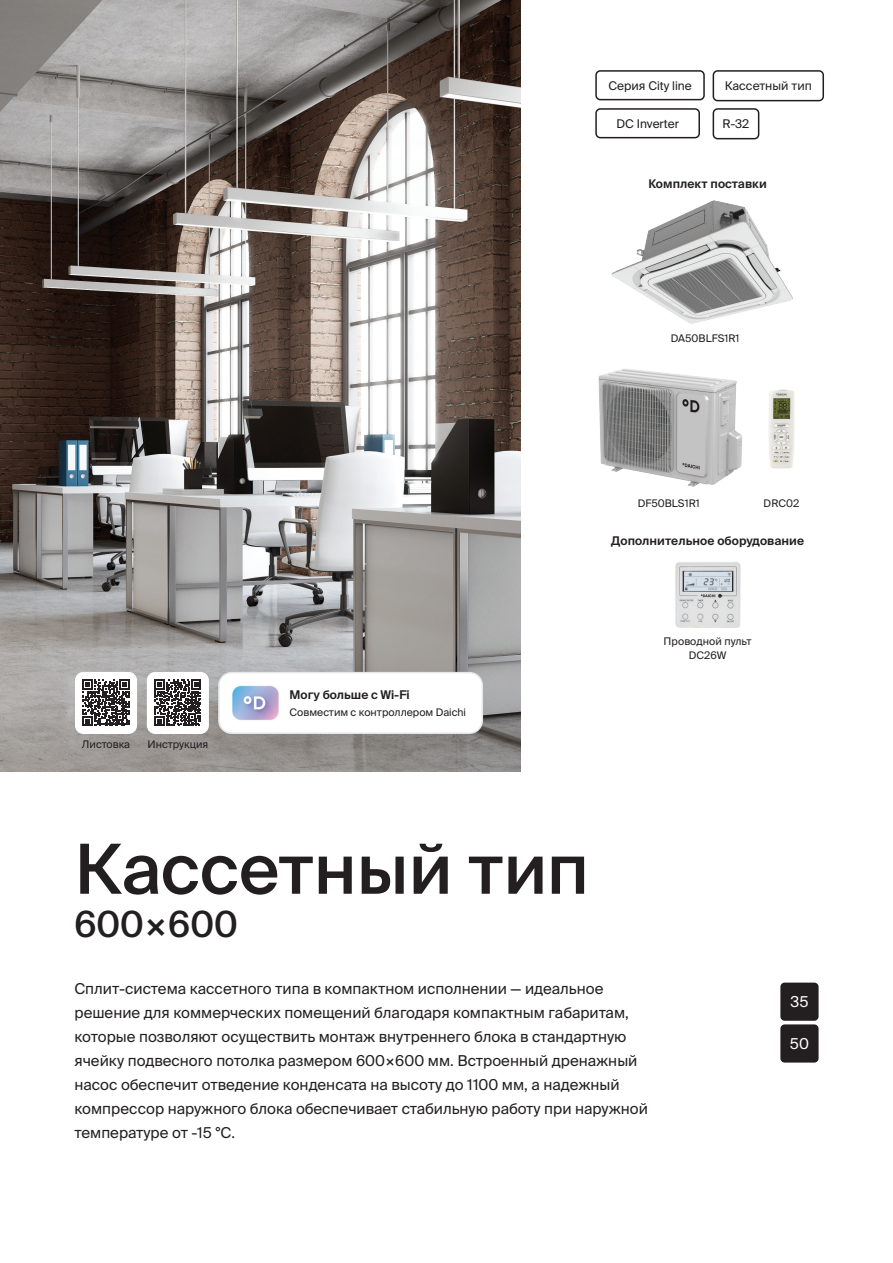
<style>
.page{position:relative;width:893px;height:1263px;background:#fff}
.page>*{position:absolute;margin:0;border:0;box-sizing:border-box;transform-origin:0 0}
.t1{font:500 69px "Suisse Intl";color:#231f20}
.t2{font:500 36px "Suisse Intl";color:#231f20}
.t3{font:15px/24px "Suisse Intl";color:#231f20}
.t4{font:15px "Suisse Intl";color:#fff}
.Table_title{font:600 12px "Suisse Intl";letter-spacing:.005em;color:#231f20}
.t5{font:12px "Suisse Intl";color:#231f20}
.Picture_sign{font:10.5px/13.5px "Suisse Intl";color:#231f20;text-align:center}
</style>
<div class="page">
<img style="left:0;top:0;width:520px;height:771px">
<div style="left:219px;top:673px;width:263px;height:60px;background:#fff;border-radius:13px"></div>
<div style="left:218px;top:672px;width:265px;height:62px;border:2px solid #e6e7e9;border-radius:13px"></div>
<img style="left:232px;top:685px;width:47px;height:35px">
<div style="left:595px;top:108px;width:105px;height:30px;border:2px solid #231f20;border-radius:4px"></div>
<div style="left:713px;top:70px;width:111px;height:31px;border:2px solid #231f20;border-radius:4px"></div>
<div style="left:595px;top:70px;width:110px;height:30px;border:2px solid #231f20;border-radius:4px"></div>
<div style="left:713px;top:108px;width:46px;height:31px;border:2px solid #231f20;border-radius:4px"></div>
<div style="left:780px;top:982px;width:39px;height:39px;background:#231f20;border-radius:4px"></div>
<div style="left:780px;top:1024px;width:39px;height:38px;background:#231f20;border-radius:4px"></div>
<div style="left:75px;top:672px;width:62px;height:62px;background:#fff;border-radius:9px"></div>
<svg style="left:83px;top:680px;width:46px;height:46px"></svg>
<div style="left:147px;top:672px;width:62px;height:62px;background:#fff;border-radius:9px"></div>
<svg style="left:155px;top:680px;width:46px;height:46px"></svg>
<img style="left:611px;top:200px;width:182px;height:124px">
<img style="left:675px;top:561px;width:65px;height:66px">
<img style="left:769px;top:389px;width:26px;height:80px">
<img style="left:598px;top:369px;width:144px;height:118px">
<p class="t5" style="left:608px;top:78px;width:85px">Серия City line</p>
<p class="t5" style="left:725px;top:79px;width:89px">Кассетный тип</p>
<p class="t5" style="left:723px;top:117px;width:28px">R-32</p>
<p class="t5" style="left:616px;top:116px;width:64px">DC Inverter</p>
<p class="Table_title" style="left:648px;top:177px;width:120px">Комплект поставки</p>
<p class="Picture_sign" style="left:671px;top:331px;width:70px">DA50BLFS1R1</p>
<p class="Picture_sign" style="left:638px;top:496px;width:63px">DF50BLS1R1</p>
<p class="Picture_sign" style="left:764px;top:496px;width:37px">DRC02</p>
<p class="Table_title" style="left:611px;top:534px;width:194px">Дополнительное оборудование</p>
<p class="Picture_sign" style="left:82px;top:737px;width:50px">Листовка</p>
<p class="Picture_sign" style="left:147px;top:737px;width:62px">Инструкция</p>
<p class="Table_title" style="left:290px;top:688px;width:121px">Могу больше с Wi-Fi</p>
<p class="Picture_sign" style="left:290px;top:705px;width:178px">Совместим с контроллером Daichi</p>
<p class="Picture_sign" style="left:664px;top:635px;width:90px">Проводной пульт<br>DC26W</p>
<p class="t1" style="left:74px;top:829px;width:516px">Кассетный тип</p>
<p class="t2" style="left:74px;top:903px;width:165px">600×600</p>
<p class="t3" style="left:74px;top:977px;width:575px">Сплит-система кассетного типа в компактном исполнении — идеальное решение для коммерческих помещений благодаря компактным габаритам, которые позволяют осуществить монтаж внутреннего блока в стандартную ячейку подвесного потолка размером 600×600 мм. Встроенный дренажный насос обеспечит отведение конденсата на высоту до 1100 мм, а надежный компрессор наружного блока обеспечивает стабильную работу при наружной температуре от -15 °С.</p>
<p class="t4" style="left:790px;top:993px;width:19px">35</p>
<p class="t4" style="left:790px;top:1035px;width:21px">50</p>
</div>
